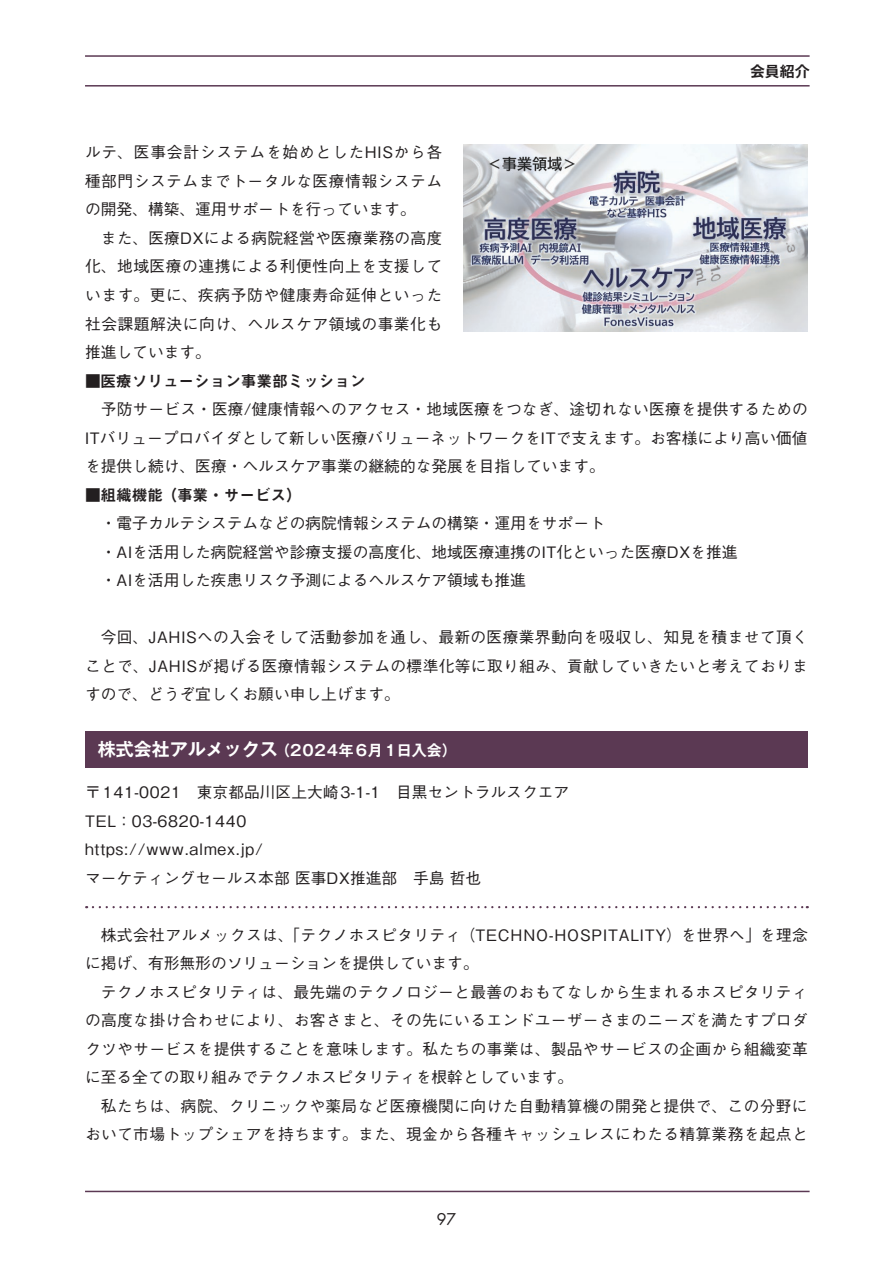
<style>
.page{position:relative;width:893px;height:1263px;background:#fff}
.page>*{position:absolute;margin:0;border:0;box-sizing:border-box;transform-origin:0 0}
.t1{font:500 15.75px/28.5px "Gothic BBB Pr 6";color:#231f20;text-align:justify}
.t2{font:500 15.75px/28.5px "Gothic BBB Pr 6";letter-spacing:.02em;color:#231f20;text-align:right}
.t3{font:500 15.75px/28.5px "Gothic BBB Pr 6";letter-spacing:.025em;color:#231f20}
.t4{font:15.75px "Midashi Go Pr 6 MB31";letter-spacing:-.01em;color:#231f20}
.t5{font:15.75px "Futura Std";color:#231f20}
.t6{font:700 15px "Gothic MB101 Pr 6 De";letter-spacing:.05em;color:#fff}
.t7{font:700 14.85px "Gothic MB101 Pr 6 De";color:#231f20}
.s1{font-size:18px}
</style>
<div class="page">
<hr style="left:85px;top:85px;width:725px;height:2px;background:#5b3953">
<hr style="left:85px;top:1191px;width:725px;height:1px;background:#5b3953">
<hr style="left:85px;top:55px;width:725px;height:2px;background:#5b3953">
<div style="left:85px;top:731px;width:723px;height:37px;background:#5b3953"></div>
<svg style="left:93px;top:906px;width:715px;height:2px"></svg>
<img style="left:463px;top:145px;width:345px;height:186px">
<p class="t7" style="left:750px;top:59px;width:61px">会員紹介</p>
<p class="t1" style="left:85px;top:137px;width:359px">ルテ、医事会計システムを始めとしたHISから各種部門システムまでトータルな医療情報システムの開発、構築、運用サポートを行っています。</p>
<p class="t1" style="left:85px;top:223px;width:359px;text-indent:16px">また、医療DXによる病院経営や医療業務の高度化、地域医療の連携による利便性向上を支援しています。更に、疾病予防や健康寿命延伸といった社会課題解決に向け、ヘルスケア領域の事業化も推進しています。</p>
<p class="t4" style="left:85px;top:368px;width:282px">■医療ソリューション事業部ミッション</p>
<p class="t1" style="left:85px;top:394px;width:724px;text-indent:16px">予防サービス・医療/健康情報へのアクセス・地域医療をつなぎ、途切れない医療を提供するためのITバリュープロバイダとして新しい医療バリューネットワークをITで支えます。お客様により高い価値を提供し続け、医療・ヘルスケア事業の継続的な発展を目指しています。</p>
<p class="t4" style="left:85px;top:482px;width:218px">■組織機能（事業・サービス）</p>
<p class="t1" style="left:101px;top:508px;width:638px;text-align:left">・電子カルテシステムなどの病院情報システムの構築・運用をサポート<br>・AIを活用した病院経営や診療支援の高度化、地域医療連携のIT化といった医療DXを推進・AIを活用した疾患リスク予測によるヘルスケア領域も推進</p>
<p class="t1" style="left:85px;top:622px;width:724px;text-indent:16px">今回、JAHISへの入会そして活動参加を通し、最新の医療業界動向を吸収し、知見を積ませて頂くことで、JAHISが掲げる医療情報システムの標準化等に取り組み、貢献していきたいと考えておりますので、どうぞ宜しくお願い申し上げます。</p>
<p class="t6" style="left:98px;top:738px;width:361px"><span class="s1">株式会社アルメックス</span> （2024年6月1日入会）</p>
<p class="t1" style="left:85px;top:777px;width:486px;text-align:left">〒141-0021　東京都品川区上大崎3-1-1　目黒セントラルスクエア<br>TEL：03-6820-1440<br>https://www.almex.jp/<br>マーケティングセールス本部 医事DX推進部　手島 哲也</p>
<p class="t3" style="left:85px;top:920px;width:724px;text-indent:16px">株式会社アルメックスは、「テクノホスピタリティ（TECHNO-HOSPITALITY）を世界へ」を理念に掲げ、有形無形のソリューションを提供しています。</p>
<p class="t1" style="left:85px;top:977px;width:724px;text-indent:16px">テクノホスピタリティは、最先端のテクノロジーと最善のおもてなしから生まれるホスピタリティの高度な掛け合わせにより、お客さまと、その先にいるエンドユーザーさまのニーズを満たすプロダクツやサービスを提供することを意味します。私たちの事業は、製品やサービスの企画から組織変革に至る全ての取り組みでテクノホスピタリティを根幹としています。</p>
<p class="t2" style="left:85px;top:1091px;width:724px">私たちは、病院、クリニックや薬局など医療機関に向けた自動精算機の開発と提供で、この分野において市場トップシェアを持ちます。また、現金から各種キャッシュレスにわたる精算業務を起点と</p>
<p class="t5" style="left:437px;top:1209px;width:21px">97</p>
</div>
